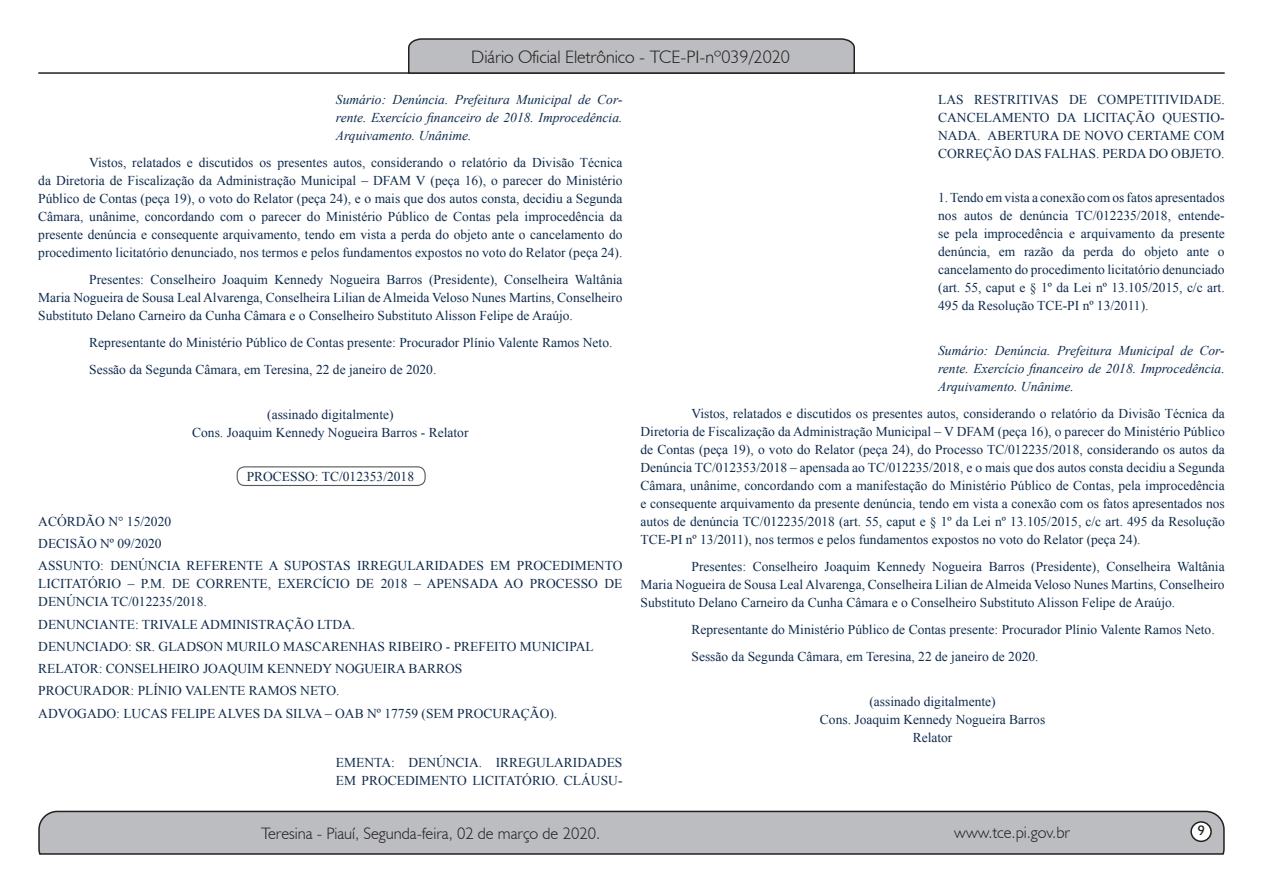
<style>
.page{position:relative;width:1263px;height:893px;background:#fff}
.page>*{position:absolute;margin:0;border:0;box-sizing:border-box;transform-origin:0 0}
.t1{font:300 18px "Humanist 521 BT";color:#231f20}
.t2{font:300 16.5px "Humanist 521 BT";color:#231f20}
.t3{font:15px "Estrangelo Edessa";color:#231f20}
.parag__12{font:13.5px/18px "Times New Roman";color:#102c4d;text-align:justify}
.parag_70{font:13.5px/18px "Times New Roman";color:#102c4d;text-align:justify}
.parag_0{font:13.5px/18px "Times New Roman";color:#102c4d;text-align:justify}
.parag_70-2{font:italic 13.5px/18px "Times New Roman";color:#102c4d;text-align:justify}
.assinatura_centraliz{font:13.5px "Times New Roman";color:#102c4d}
</style>
<div class="page">
<svg style="left:38px;top:810px;width:1187px;height:45px;background:#b3b3b6"></svg>
<div style="left:1191px;top:822px;width:20px;height:19px;background:#fff;border-radius:50%"></div>
<div style="left:1190px;top:821px;width:22px;height:21px;border:2px solid #231f20;border-radius:50%"></div>
<hr style="left:38px;top:72px;width:1187px;height:2px;background:#231f20">
<svg style="left:407px;top:38px;width:449px;height:36px;background:#aeafb2"></svg>
<div style="left:237px;top:466px;width:189px;height:20px;border:1px solid #57585a;border-radius:8px"></div>
<h1 class="t1" style="left:471px;top:46px;width:320px">Diário Oficial Eletrônico - TCE-PI-nº039/2020</h1>
<p class="parag_70-2" style="left:336px;top:90px;width:288px">Sumário: Denúncia. Prefeitura Municipal de Cor&shy;rente. Exercício financeiro de 2018. Improcedência.<br>Arquivamento. Unânime.</p>
<p class="parag__12" style="left:38px;top:153px;width:586px;text-indent:51px">Vistos, relatados e discutidos os presentes autos, considerando o relatório da Divisão Técnica da Diretoria de Fiscalização da Administração Municipal – DFAM V (peça 16), o parecer do Ministério Público de Contas (peça 19), o voto do Relator (peça 24), e o mais que dos autos consta, decidiu a Segunda Câmara, unânime, concordando com o parecer do Ministério Público de Contas pela improcedência da presente denúncia e consequente arquivamento, tendo em vista a perda do objeto ante o cancelamento do procedimento licitatório denunciado, nos termos e pelos fundamentos expostos no voto do Relator (peça 24).</p>
<p class="parag__12" style="left:38px;top:270px;width:586px;text-indent:51px">Presentes: Conselheiro Joaquim Kennedy Nogueira Barros (Presidente), Conselheira Waltânia Maria Nogueira de Sousa Leal Alvarenga, Conselheira Lilian de Almeida Veloso Nunes Martins, Conselheiro Substituto Delano Carneiro da Cunha Câmara e o Conselheiro Substituto Alisson Felipe de Araújo.</p>
<p class="parag__12" style="left:89px;top:333px;width:525px">Representante do Ministério Público de Contas presente: Procurador Plínio Valente Ramos Neto.</p>
<p class="parag__12" style="left:89px;top:360px;width:349px">Sessão da Segunda Câmara, em Teresina, 22 de janeiro de 2020.</p>
<p class="assinatura_centraliz" style="left:267px;top:405px;width:128px">(assinado digitalmente)</p>
<p class="assinatura_centraliz" style="left:192px;top:423px;width:278px">Cons. Joaquim Kennedy Nogueira Barros - Relator</p>
<p class="parag_0" style="left:247px;top:468px;width:169px">PROCESSO: TC/012353/2018</p>
<p class="parag_0" style="left:38px;top:512px;width:134px">ACÓRDÃO N° 15/2020</p>
<p class="parag_0" style="left:38px;top:534px;width:125px">DECISÃO Nº 09/2020</p>
<p class="parag_0" style="left:38px;top:557px;width:586px">ASSUNTO: DENÚNCIA REFERENTE A SUPOSTAS IRREGULARIDADES EM PROCEDIMENTO LICITATÓRIO – P.M. DE CORRENTE, EXERCÍCIO DE 2018 – APENSADA AO PROCESSO DE DENÚNCIA TC/012235/2018.</p>
<p class="parag_0" style="left:38px;top:615px;width:319px">DENUNCIANTE: TRIVALE ADMINISTRAÇÃO LTDA.</p>
<p class="parag_0" style="left:38px;top:637px;width:557px">DENUNCIADO: SR. GLADSON MURILO MASCARENHAS RIBEIRO - PREFEITO MUNICIPAL</p>
<p class="parag_0" style="left:38px;top:659px;width:426px">RELATOR: CONSELHEIRO JOAQUIM KENNEDY NOGUEIRA BARROS</p>
<p class="parag_0" style="left:38px;top:682px;width:303px">PROCURADOR: PLÍNIO VALENTE RAMOS NETO.</p>
<p class="parag_0" style="left:38px;top:704px;width:520px">ADVOGADO: LUCAS FELIPE ALVES DA SILVA – OAB Nº 17759 (SEM PROCURAÇÃO).</p>
<p class="parag_70" style="left:336px;top:753px;width:288px">EMENTA: DENÚNCIA. IRREGULARIDADES<br>EM PROCEDIMENTO LICITATÓRIO. CLÁUSU-</p>
<p class="parag_70" style="left:938px;top:90px;width:288px">LAS RESTRITIVAS DE COMPETITIVIDADE.<br>CANCELAMENTO DA LICITAÇÃO QUESTIO-NADA. ABERTURA DE NOVO CERTAME COM CORREÇÃO DAS FALHAS. PERDA DO OBJETO.</p>
<p class="parag_70" style="left:938px;top:189px;width:288px">1. Tendo em vista a conexão com os fatos apresentados nos autos de denúncia TC/012235/2018, entende&shy;se pela improcedência e arquivamento da presente denúncia, em razão da perda do objeto ante o cancelamento do procedimento licitatório denunciado (art. 55, caput e § 1º da Lei nº 13.105/2015, c/c art.<br>495 da Resolução TCE-PI nº 13/2011).</p>
<p class="parag_70-2" style="left:938px;top:341px;width:288px">Sumário: Denúncia. Prefeitura Municipal de Cor&shy;rente. Exercício financeiro de 2018. Improcedência.<br>Arquivamento. Unânime.</p>
<p class="parag__12" style="left:640px;top:404px;width:586px;text-indent:51px">Vistos, relatados e discutidos os presentes autos, considerando o relatório da Divisão Técnica da Diretoria de Fiscalização da Administração Municipal – V DFAM (peça 16), o parecer do Ministério Público de Contas (peça 19), o voto do Relator (peça 24), do Processo TC/012235/2018, considerando os autos da Denúncia TC/012353/2018 – apensada ao TC/012235/2018, e o mais que dos autos consta decidiu a Segunda Câmara, unânime, concordando com a manifestação do Ministério Público de Contas, pela improcedência e consequente arquivamento da presente denúncia, tendo em vista a conexão com os fatos apresentados nos autos de denúncia TC/012235/2018 (art. 55, caput e § 1º da Lei nº 13.105/2015, c/c art. 495 da Resolução TCE-PI nº 13/2011), nos termos e pelos fundamentos expostos no voto do Relator (peça 24).</p>
<p class="parag__12" style="left:640px;top:557px;width:586px;text-indent:51px">Presentes: Conselheiro Joaquim Kennedy Nogueira Barros (Presidente), Conselheira Waltânia Maria Nogueira de Sousa Leal Alvarenga, Conselheira Lilian de Almeida Veloso Nunes Martins, Conselheiro Substituto Delano Carneiro da Cunha Câmara e o Conselheiro Substituto Alisson Felipe de Araújo.</p>
<p class="parag__12" style="left:691px;top:620px;width:525px">Representante do Ministério Público de Contas presente: Procurador Plínio Valente Ramos Neto.</p>
<p class="parag__12" style="left:691px;top:647px;width:349px">Sessão da Segunda Câmara, em Teresina, 22 de janeiro de 2020.</p>
<p class="assinatura_centraliz" style="left:869px;top:692px;width:128px">(assinado digitalmente)</p>
<p class="assinatura_centraliz" style="left:820px;top:710px;width:227px">Cons. Joaquim Kennedy Nogueira Barros</p>
<p class="assinatura_centraliz" style="left:913px;top:728px;width:41px">Relator</p>
<p class="t2" style="left:261px;top:823px;width:340px">Teresina - Piauí, Segunda-feira, 02 de março de 2020.</p>
<p class="t2" style="left:954px;top:822px;width:117px">www.tce.pi.gov.br</p>
<p class="t3" style="left:1197px;top:823px;width:9px">9</p>
</div>
